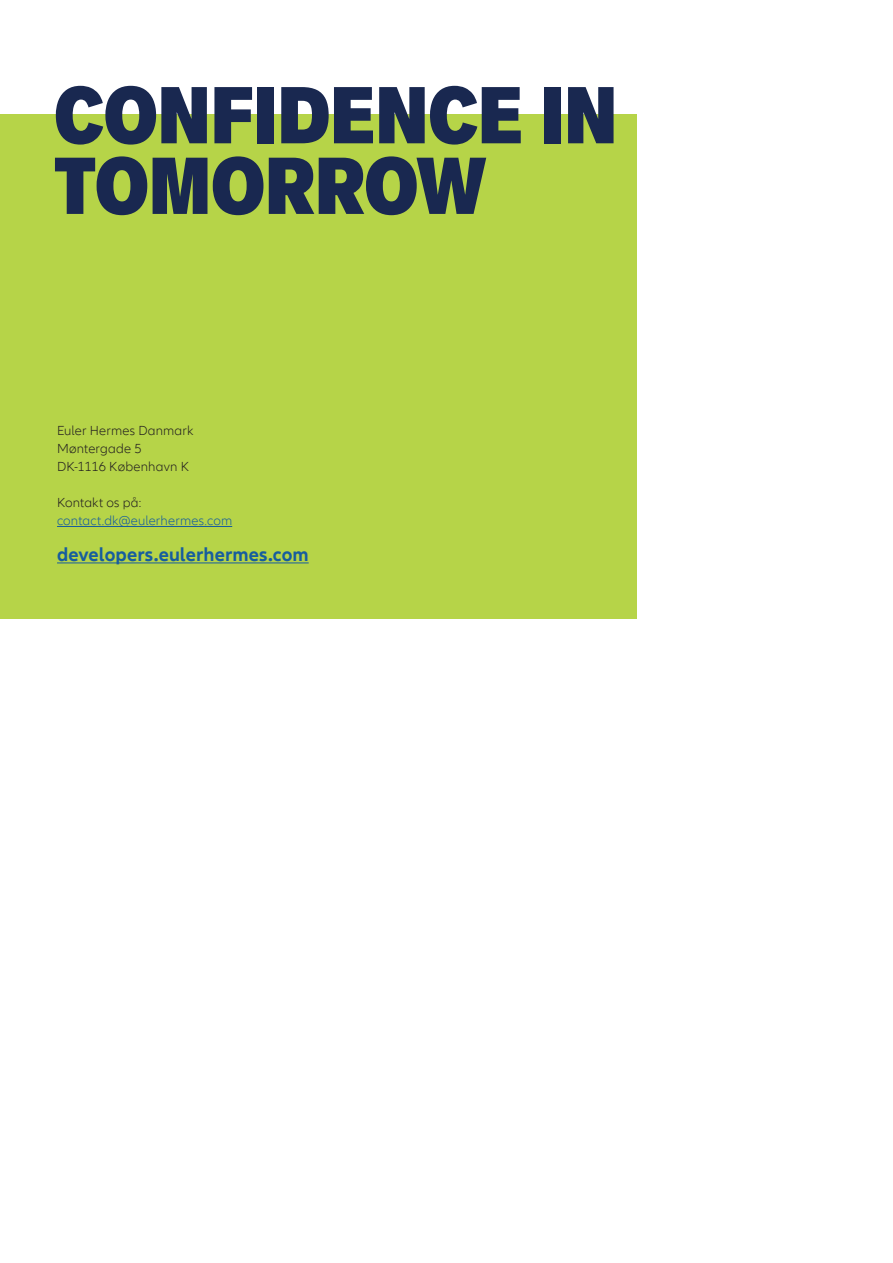
<style>
.page{position:relative;width:893px;height:1263px;background:#fff}
.page>*{position:absolute;margin:0;border:0;box-sizing:border-box;transform-origin:0 0}
.Headline_55pt{font:900 condensed 79.05px/70.7px "Applied Sans Pro";letter-spacing:-.005em;color:#192850}
.Intro_13pt{font:700 19.5px "Allianz Neo";letter-spacing:.005em;color:#175d9e}
.Copy{font:300 13.5px "Allianz Neo";letter-spacing:.015em;color:#231f20}
.Copy-2{font:300 13.5px "Allianz Neo";letter-spacing:.015em;color:#175d9e}
</style>
<div class="page">
<div style="left:0;top:115px;width:636px;height:504px;background:#b6d448"></div>
<hr style="left:57px;top:526px;width:175px;height:1px;background:#175d9e">
<hr style="left:57px;top:562px;width:252px;height:1px;background:#175d9e">
<p class="Headline_55pt" style="left:54px;top:78px;width:565px">CONFIDENCE IN<br>TOMORROW</p>
<p class="Copy" style="left:57px;top:423px;width:138px">Euler Hermes Danmark</p>
<p class="Copy" style="left:57px;top:441px;width:86px">Møntergade 5</p>
<p class="Copy" style="left:57px;top:459px;width:133px">DK-1116 København K</p>
<p class="Copy" style="left:57px;top:495px;width:86px">Kontakt os på:</p>
<p class="Copy-2" style="left:57px;top:513px;width:177px">contact.dk@eulerhermes.com</p>
<p class="Intro_13pt" style="left:57px;top:544px;width:253px">developers.eulerhermes.com</p>
</div>
